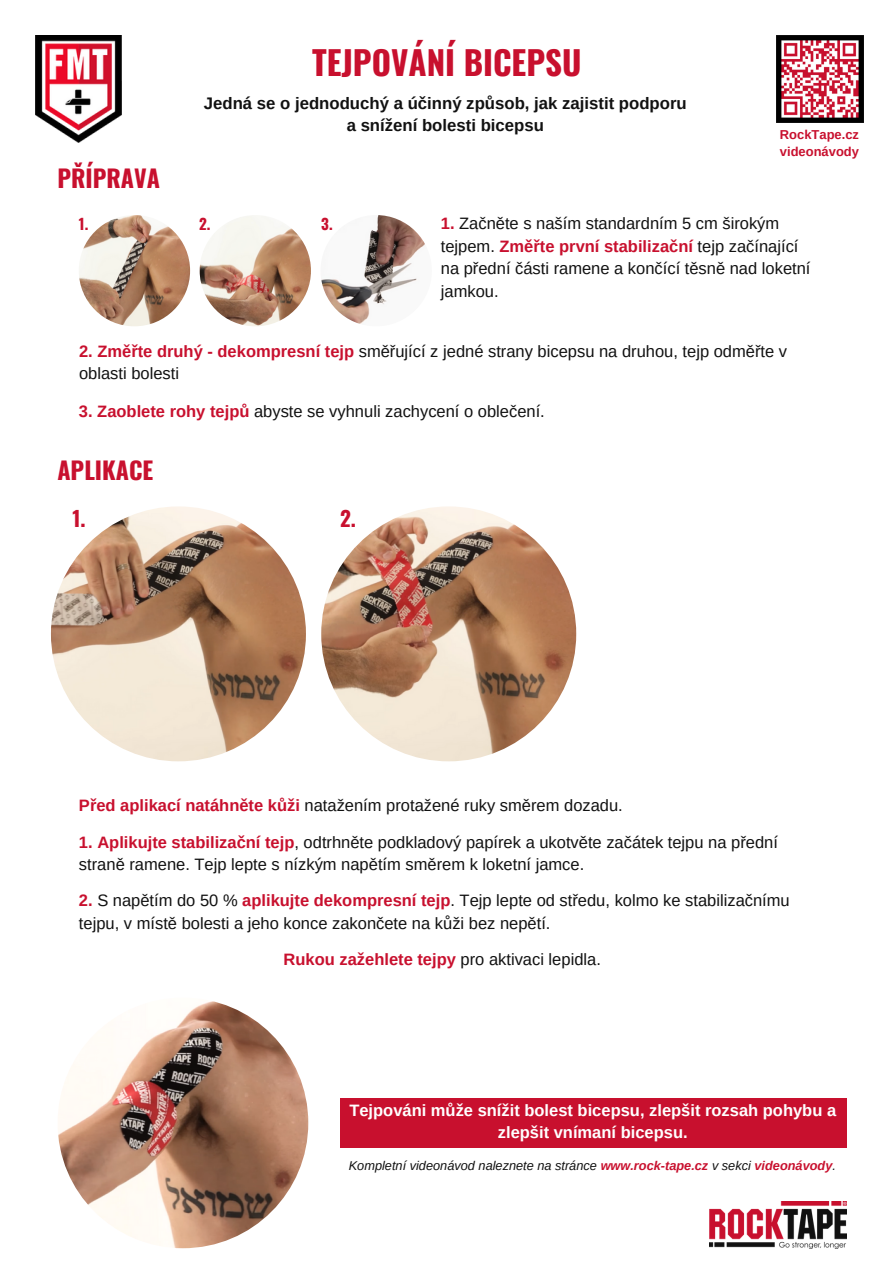
<style>
.page{position:relative;width:894px;height:1264px;background:#fff}
.page>*{position:absolute;margin:0;border:0;box-sizing:border-box;transform-origin:0 0}
.t1{font:700 33px "Oswald";color:#c8102e}
.t2{font:700 24px "Oswald";color:#c8102e}
.t3{font:700 21px "Oswald";color:#c8102e}
.t4{font:700 16.8px/22.5px "Arimo";color:#111;text-align:center}
.t5{font:16.5px/22.5px "Arimo";color:#111}
.t6{font:700 16.5px/22.5px "Arimo";color:#fff;text-align:center}
.t7{font:700 16.5px "Arimo";color:#c8102e}
.t8{font:700 15px "Oswald";color:#c8102e}
.t9{font:700 12.9px "Arimo";color:#c8102e}
.t10{font:italic 12.75px "Arimo";color:#111}
.s1{font-weight:700;color:#c8102e}
.s2{font-weight:400;color:#111}
</style>
<div class="page">
<img style="left:709px;top:1201px;width:137px;height:47px">
<img style="left:36px;top:36px;width:85px;height:107px">
<img style="left:776px;top:36px;width:87px;height:87px">
<img style="left:51px;top:506px;width:255px;height:255px;border-radius:50%">
<img style="left:199px;top:215px;width:112px;height:111px;border-radius:50%">
<img style="left:320px;top:215px;width:111px;height:111px;border-radius:50%">
<img style="left:79px;top:215px;width:111px;height:111px;border-radius:50%">
<img style="left:321px;top:506px;width:255px;height:255px;border-radius:50%">
<img style="left:58px;top:997px;width:250px;height:251px;border-radius:50%">
<div style="left:340px;top:1098px;width:506px;height:49px;background:#c8102e"></div>
<p class="t2" style="left:57px;top:160px;width:104px">PŘÍPRAVA</p>
<h6 class="t1" style="left:312px;top:36px;width:271px">TEJPOVÁNÍ BICEPSU</h6>
<h6 class="t4" style="left:204px;top:92px;width:484px">Jedná se o jednoduchý a účinný způsob, jak zajistit podporu a snížení bolesti bicepsu</h6>
<h4 class="t9" style="left:779px;top:127px;width:81px">RockTape.cz</h4>
<p class="t9" style="left:779px;top:145px;width:80px">videonávody</p>
<h3 class="t8" style="left:79px;top:212px;width:11px">1.</h3>
<h5 class="t8" style="left:199px;top:212px;width:13px">2.</h5>
<h5 class="t8" style="left:321px;top:212px;width:13px">3.</h5>
<h6 class="t5" style="left:440px;top:212px;width:371px"><span class="s1">1.</span> Začněte s naším standardním 5 cm širokým tejpem. <span class="s1">Změřte první stabilizační</span> tejp začínající na přední části ramene a končící těsně nad loketní jamkou.</h6>
<h5 class="t5" style="left:79px;top:340px;width:709px"><span class="s1">2. Změřte druhý - dekompresní tejp</span> směřující z jedné strany bicepsu na druhou, tejp odměřte v oblasti bolesti</h5>
<h5 class="t5" style="left:79px;top:400px;width:467px"><span class="s1">3. Zaoblete rohy tejpů</span> abyste se vyhnuli zachycení o oblečení.</h5>
<p class="t2" style="left:57px;top:451px;width:97px">APLIKACE</p>
<h5 class="t3" style="left:72px;top:502px;width:15px">1.</h5>
<h5 class="t3" style="left:340px;top:502px;width:17px">2.</h5>
<h5 class="t5" style="left:79px;top:794px;width:545px"><span class="s1">Před aplikací natáhněte kůži</span> natažením protažené ruky směrem dozadu.</h5>
<h2 class="t5" style="left:79px;top:830px;width:700px"><span class="s1">1. Aplikujte stabilizační tejp</span>, odtrhněte podkladový papírek a ukotvěte začátek tejpu na přední straně ramene. Tejp lepte s nízkým napětím směrem k loketní jamce.</h2>
<h3 class="t5" style="left:79px;top:889px;width:712px"><span class="s1">2.</span> S napětím do 50 % <span class="s1">aplikujte dekompresní tejp</span>. Tejp lepte od středu, kolmo ke stabilizačnímu tejpu, v místě bolesti a jeho konce zakončete na kůži bez nepětí.</h3>
<h4 class="t7" style="left:283px;top:949px;width:319px">Rukou zažehlete tejpy <span class="s2">pro aktivaci lepidla.</span></h4>
<p class="t6" style="left:349px;top:1098px;width:488px">Tejpováni může snížit bolest bicepsu, zlepšit rozsah pohybu a zlepšit vnímaní bicepsu.</p>
<p class="t10" style="left:349px;top:1158px;width:488px">Kompletní videonávod naleznete na stránce <span class="s1">www.rock-tape.cz</span> v sekci <span class="s1">videonávody</span>.</p>
</div>
